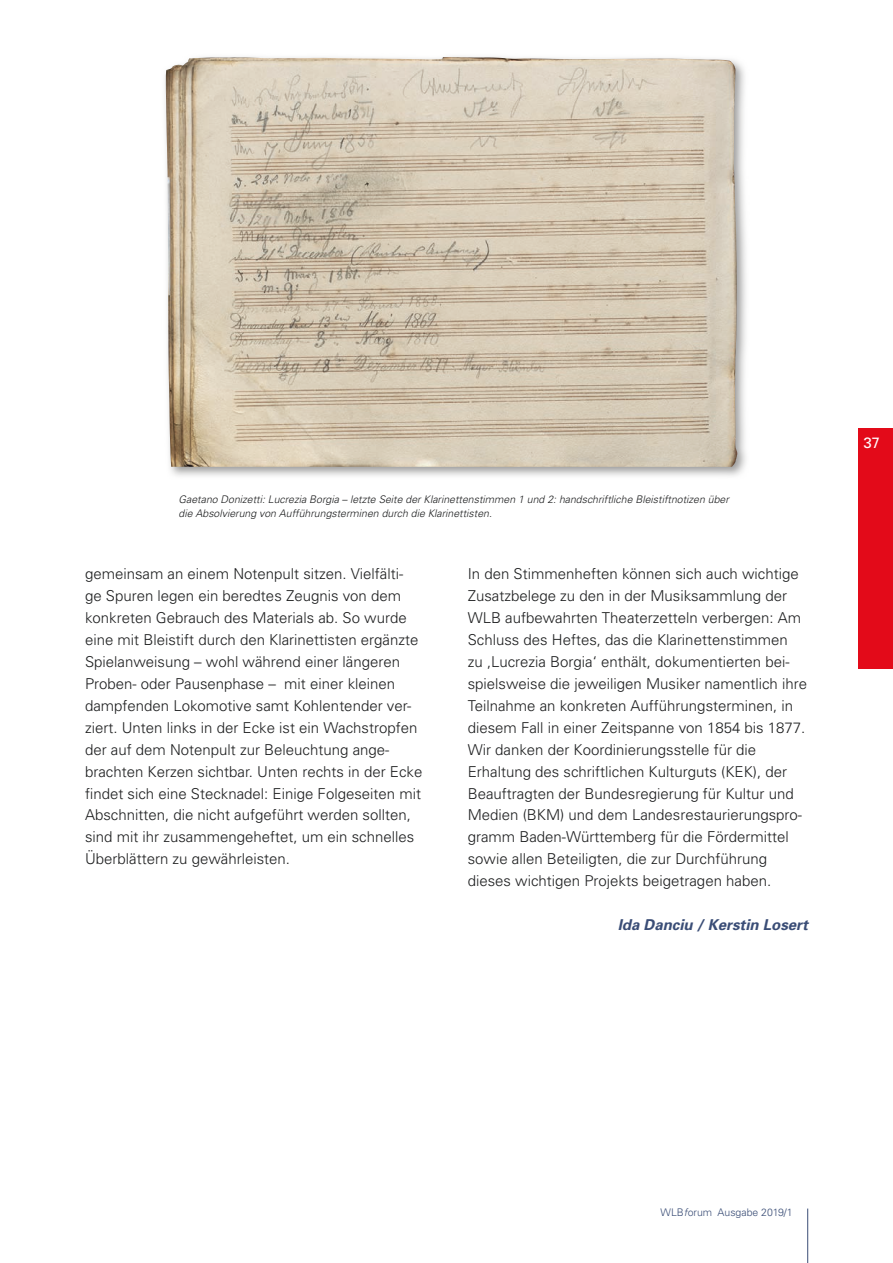
<style>
.page{position:relative;width:893px;height:1263px;background:#fff}
.page>*{position:absolute;margin:0;border:0;box-sizing:border-box;transform-origin:0 0}
.t1{font:15px/21.9px "Univers Light 2";color:#1d1e1f}
.t2{font:italic 700 15px "Univers";color:#3a4d76}
.t3{font:15px "Univers";color:#fff}
.t4{font:10.5px/14.2px "Univers Light Oblique 2";color:#1d1e1f}
.t5{font:300 10.5px "Univers";color:#3a4d76}
.s1{font-style:italic}
</style>
<div class="page">
<hr style="left:807px;top:1208px;width:1px;height:55px;background:#3a4d76">
<div style="left:859px;top:428px;width:34px;height:240px;background:#e30a19"></div>
<img style="left:165px;top:56px;width:581px;height:420px">
<img style="left:166px;top:57px;width:572px;height:410px">
<p class="t4" style="left:179px;top:492px;width:552px">Gaetano Donizetti: Lucrezia Borgia – letzte Seite der Klarinettenstimmen 1 und 2: handschriftliche Bleistiftnotizen über die Absolvierung von Aufführungsterminen durch die Klarinettisten.</p>
<p class="t1" style="left:85px;top:563px;width:339px">gemeinsam an einem Notenpult sitzen. Vielfälti&shy;ge Spuren legen ein beredtes Zeugnis von dem konkreten Gebrauch des Materials ab. So wurde eine mit Bleistift durch den Klarinettisten ergänzte Spielanweisung – wohl während einer längeren Proben- oder Pausenphase – mit einer kleinen dampfenden Lokomotive samt Kohlentender ver&shy;ziert. Unten links in der Ecke ist ein Wachstropfen der auf dem Notenpult zur Beleuchtung ange&shy;brachten Kerzen sichtbar. Unten rechts in der Ecke findet sich eine Stecknadel: Einige Folgeseiten mit Abschnitten, die nicht aufgeführt werden sollten, sind mit ihr zusammengeheftet, um ein schnelles Überblättern zu gewährleisten.</p>
<p class="t1" style="left:468px;top:563px;width:341px">In den Stimmenheften können sich auch wichtige Zusatzbelege zu den in der Musiksammlung der WLB aufbewahrten Theaterzetteln verbergen: Am Schluss des Heftes, das die Klarinettenstimmen<br>zu ‚Lucrezia Borgia‘ enthält, dokumentierten bei&shy;spielsweise die jeweiligen Musiker namentlich ihre Teilnahme an konkreten Aufführungsterminen, in diesem Fall in einer Zeitspanne von 1854 bis 1877.<br>Wir danken der Koordinierungsstelle für die Erhaltung des schriftlichen Kulturguts (KEK), der Beauftragten der Bundesregierung für Kultur und Medien (BKM) und dem Landesrestaurierungspro&shy;gramm Baden-Württemberg für die Fördermittel sowie allen Beteiligten, die zur Durchführung dieses wichtigen Projekts beigetragen haben.</p>
<p class="t2" style="left:618px;top:915px;width:192px">Ida Danciu / Kerstin Losert</p>
<p class="t3" style="left:863px;top:434px;width:18px">37</p>
<p class="t5" style="left:661px;top:1206px;width:134px">WLB<span class="s1">f</span>orum Ausgabe 2019/1</p>
</div>
